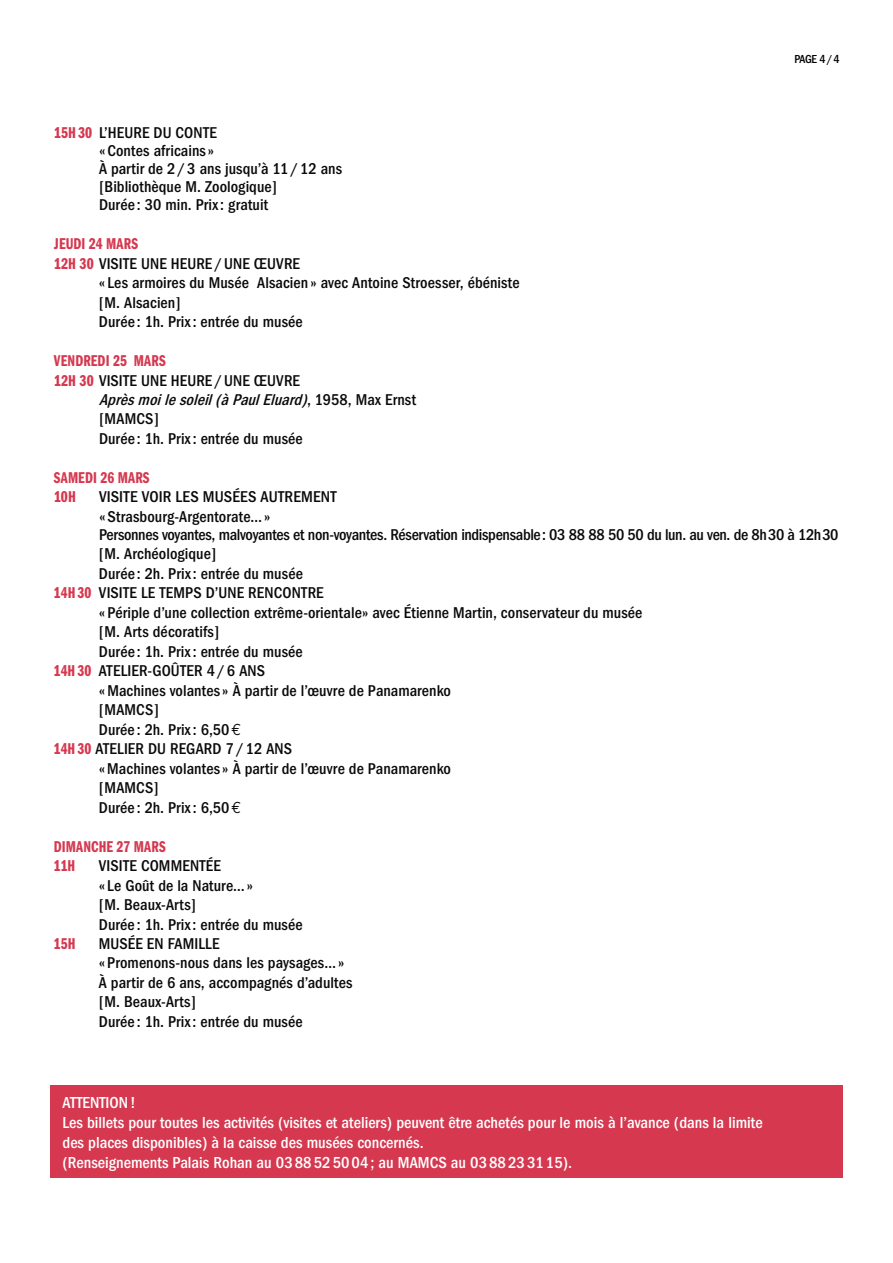
<style>
.page{position:relative;width:893px;height:1263px;background:#fff}
.page>*{position:absolute;margin:0;border:0;box-sizing:border-box;transform-origin:0 0}
.t1{font:500 condensed 16.5px/19.8px "Franklin Gothic";color:#fff}
.t2{font:500 condensed 16.2px/19.5px "Franklin Gothic";letter-spacing:.005em;color:#0a0a0b}
.t3{font:500 condensed 16.2px "Franklin Gothic";letter-spacing:-.02em;color:#0a0a0b}
.t4{font:16.2px/19.5px "Franklin Gothic Demi Cmpr";letter-spacing:.005em;color:#d5384f}
.t5{font:500 condensed 12px "Franklin Gothic";color:#000}
.s1{font-family:"Franklin Gothic Demi Cmpr";font-weight:400;font-stretch:normal;color:#d5384f}
.s2{font-style:italic}
.s3{font-family:"Euro Mono";font-weight:400;font-stretch:normal}
</style>
<div class="page">
<div style="left:50px;top:1085px;width:792px;height:93px;background:#d5384f"></div>
<p class="t5" style="left:794px;top:52px;width:47px">PAGE 4/4</p>
<p class="t2" style="left:99px;top:124px;width:245px;line-height:18px;text-indent:-45px"><span class="s1">15H 30</span> L’HEURE DU CONTE<br>«Contes africains»<br>À partir de 2/3 ans jusqu’à 11/12 ans [Bibliothèque M. Zoologique]<br>Durée : 30 min. Prix: gratuit</p>
<p class="t4" style="left:54px;top:234px;width:86px">JEUDI 24 MARS</p>
<p class="t2" style="left:99px;top:254px;width:422px;text-indent:-45px"><span class="s1">12H 30</span> VISITE UNE HEURE /UNE ŒUVRE<br>« Les armoires du Musée Alsacien » avec Antoine Stroesser, ébéniste [M. Alsacien]<br>Durée : 1h. Prix: entrée du musée</p>
<p class="t4" style="left:54px;top:351px;width:113px">VENDREDI 25 MARS</p>
<p class="t2" style="left:99px;top:370px;width:319px;text-indent:-45px"><span class="s1">12H 30</span> VISITE UNE HEURE /UNE ŒUVRE<br><span class="s2">Aprèsmoilesoleil(àPaulEluard)</span>, 1 9 5 8 , M a x E r n s t [MAMCS]<br>Durée : 1h. Prix: entrée du musée</p>
<p class="t4" style="left:54px;top:468px;width:97px">SAMEDI 26 MARS<br>10H</p>
<p class="t2" style="left:99px;top:487px;width:239px">VISITE VOIR LES MUSÉES AUTREMENT «Strasbourg-Argentorate…»</p>
<p class="t3" style="left:99px;top:525px;width:741px">Personnes voyantes, malvoyantes et non-voyantes. Réservation indispensable: 03 88 88 50 50 du lun. au ven. de 8h30 à 12h30</p>
<p class="t2" style="left:99px;top:544px;width:119px">[M. Archéologique]</p>
<p class="t2" style="left:99px;top:564px;width:205px">Durée : 2h. Prix: entrée du musée</p>
<p class="t2" style="left:54px;top:583px;width:271px"><span class="s1">14H 30</span> VISITE LE TEMPS D’UNE RENCONTRE</p>
<p class="t2" style="left:99px;top:603px;width:545px">« Périple d’une collection extrême-orientale» avec Étienne Martin, conservateur du musée</p>
<p class="t2" style="left:99px;top:622px;width:122px">[M. Arts décoratifs]</p>
<p class="t2" style="left:99px;top:642px;width:205px">Durée : 1h. Prix: entrée du musée</p>
<p class="t2" style="left:54px;top:661px;width:213px"><span class="s1">14H 30</span> ATELIER-GOÛTER 4/6 ANS</p>
<p class="t2" style="left:99px;top:681px;width:354px">«Machines volantes» À partir de l’œuvre de Panamarenko</p>
<p class="t2" style="left:99px;top:700px;width:61px">[MAMCS]</p>
<p class="t2" style="left:99px;top:720px;width:144px">Durée : 2h. Prix: 6,50<span class="s3">€</span></p>
<p class="t2" style="left:54px;top:739px;width:240px"><span class="s1">14H 30</span> ATELIER DU REGARD 7/12 ANS</p>
<p class="t2" style="left:99px;top:759px;width:354px">«Machines volantes» À partir de l’œuvre de Panamarenko</p>
<p class="t2" style="left:99px;top:778px;width:61px">[MAMCS]</p>
<p class="t2" style="left:99px;top:798px;width:144px">Durée : 2h. Prix: 6,50<span class="s3">€</span></p>
<p class="t4" style="left:54px;top:837px;width:113px">DIMANCHE 27 MARS<br>11H</p>
<p class="t2" style="left:99px;top:856px;width:205px">VISITE COMMENTÉE<br>« Le Goût de la Nature…»<br>[M. Beaux-Arts]<br>Durée : 1h. Prix: entrée du musée</p>
<p class="t4" style="left:54px;top:934px;width:21px">15H</p>
<p class="t2" style="left:99px;top:934px;width:255px">MUSÉE EN FAMILLE<br>« Promenons-nous dans les paysages…»<br>À partir de 6 ans, accompagnés d’adultes [M. Beaux-Arts]<br>Durée : 1h. Prix: entrée du musée</p>
<p class="t1" style="left:62px;top:1093px;width:702px">ATTENTION!<br>Les billets pour toutes les activités (visites et ateliers) peuvent être achetés pour le mois à l’avance (dans la limite des places disponibles) à la caisse des musées concernés.<br>(Renseignements Palais Rohan au 0388525004; au MAMCS au 0388233115).</p>
</div>
